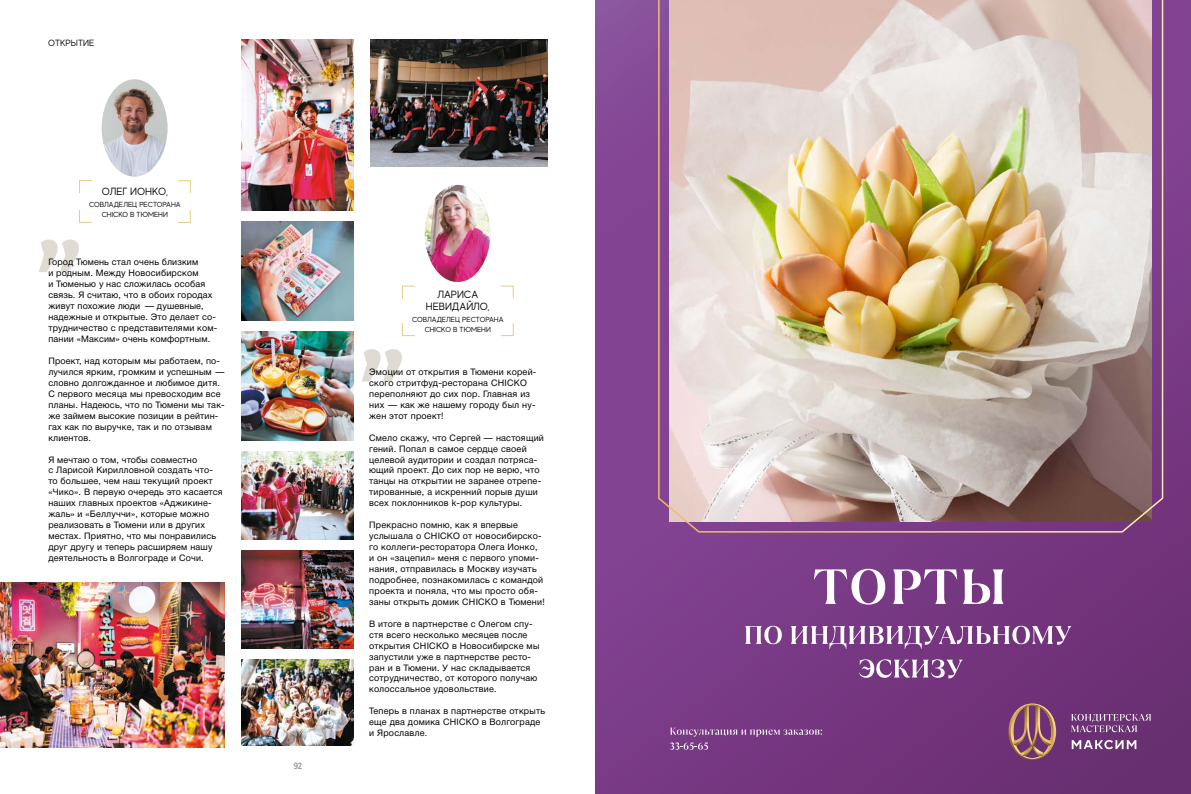
<style>
.page{position:relative;width:1191px;height:794px;background:#fff}
.page>*{position:absolute;margin:0;border:0;box-sizing:border-box;transform-origin:0 0}
.t1{font:10.5px/12.2px "MADE Evolve Sans";color:#000;text-align:center}
.t2{font:9px/10.9px "Helvetica Neue Cyr";letter-spacing:.02em;color:#000}
.t3{font:9px "MADE Evolve Sans";letter-spacing:.01em;color:#000}
.t4{font:500 9px "MADE Evolve Sans";color:#878787}
.t5{font:7.3px/10px "MADE Evolve Sans";color:#000;text-align:center}
</style>
<div class="page">
<svg style="left:39px;top:239px;width:40px;height:33px"></svg>
<img style="left:102px;top:79px;width:65px;height:97px">
<svg style="left:79px;top:180px;width:13px;height:13px"></svg>
<svg style="left:178px;top:180px;width:13px;height:13px"></svg>
<svg style="left:79px;top:210px;width:13px;height:13px"></svg>
<svg style="left:178px;top:210px;width:13px;height:13px"></svg>
<svg style="left:362px;top:349px;width:40px;height:32px"></svg>
<img style="left:425px;top:185px;width:65px;height:97px">
<svg style="left:401px;top:285px;width:14px;height:14px"></svg>
<svg style="left:501px;top:285px;width:13px;height:14px"></svg>
<svg style="left:401px;top:323px;width:14px;height:13px"></svg>
<svg style="left:500px;top:323px;width:14px;height:13px"></svg>
<img style="left:242px;top:40px;width:112px;height:171px">
<img style="left:242px;top:222px;width:112px;height:98px">
<img style="left:242px;top:331px;width:112px;height:109px">
<img style="left:0;top:583px;width:225px;height:164px">
<img style="left:371px;top:40px;width:176px;height:127px">
<img style="left:242px;top:451px;width:112px;height:88px">
<img style="left:242px;top:550px;width:112px;height:98px">
<img style="left:242px;top:659px;width:112px;height:87px">
<div style="left:595px;top:0;width:596px;height:794px;background:linear-gradient(to bottom,#894d9b,#73337d)"></div>
<svg style="left:814px;top:569px;width:71px;height:35px"></svg>
<svg style="left:893px;top:569px;width:64px;height:35px"></svg>
<svg style="left:963px;top:569px;width:40px;height:35px"></svg>
<svg style="left:745px;top:626px;width:37px;height:18px"></svg>
<svg style="left:791px;top:626px;width:280px;height:23px"></svg>
<svg style="left:859px;top:659px;width:103px;height:19px"></svg>
<svg style="left:1008px;top:703px;width:48px;height:56px"></svg>
<svg style="left:1071px;top:740px;width:65px;height:9px"></svg>
<svg style="left:1071px;top:714px;width:79px;height:18px"></svg>
<svg style="left:670px;top:727px;width:152px;height:9px"></svg>
<svg style="left:669px;top:742px;width:39px;height:7px"></svg>
<img style="left:658px;top:0;width:505px;height:532px">
<p class="t3" style="left:48px;top:38px;width:48px">ОТКРЫТИЕ</p>
<p class="t1" style="left:102px;top:185px;width:67px">ОЛЕГ ИОНКО,</p>
<p class="t5" style="left:89px;top:199px;width:93px">СОВЛАДЕЛЕЦ РЕСТОРАНА<br>CHICKO В ТЮМЕНИ</p>
<p class="t2" style="left:48px;top:257px;width:170px">Город Тюмень стал очень близким<br>и родным. Между Новосибирском<br>и Тюменью у нас сложилась особая связь. Я считаю, что в обоих городах живут похожие люди — душевные, надежные и открытые. Это делает со&shy;трудничество с представителями ком&shy;пании «Максим» очень комфортным.</p>
<p class="t2" style="left:48px;top:355px;width:178px">Проект, над которым мы работаем, по&shy;лучился ярким, громким и успешным — словно долгожданное и любимое дитя.<br>С первого месяца мы превосходим все планы. Надеюсь, что по Тюмени мы так&shy;же займем высокие позиции в рейтин&shy;гах как по выручке, так и по отзывам клиентов.</p>
<p class="t2" style="left:48px;top:454px;width:176px">Я мечтаю о том, чтобы совместно<br>с Ларисой Кирилловной создать что&shy;то большее, чем наш текущий проект «Чико». В первую очередь это касается наших главных проектов «Аджикине&shy;жаль» и «Беллуччи», которые можно реализовать в Тюмени или в других местах. Приятно, что мы понравились друг другу и теперь расширяем нашу деятельность в Волгограде и Сочи.</p>
<p class="t4" style="left:293px;top:760px;width:10px">92</p>
<p class="t1" style="left:426px;top:287px;width:65px">ЛАРИСА<br>НЕВИДАЙЛО,</p>
<p class="t5" style="left:412px;top:314px;width:93px">СОВЛАДЕЛЕЦ РЕСТОРАНА<br>CHICKO В ТЮМЕНИ</p>
<p class="t2" style="left:369px;top:366px;width:169px">Эмоции от открытия в Тюмени корей&shy;ского стритфуд-ресторана CHICKO переполняют до сих пор. Главная из них — как же нашему городу был ну&shy;жен этот проект!</p>
<p class="t2" style="left:369px;top:432px;width:176px">Смело скажу, что Сергей — настоящий гений. Попал в самое сердце своей целевой аудитории и создал потряса&shy;ющий проект. До сих пор не верю, что танцы на открытии не заранее отрепе&shy;тированные, а искренний порыв души всех поклонников k-pop культуры.</p>
<p class="t2" style="left:369px;top:519px;width:177px">Прекрасно помню, как я впервые услышала о CHICKO от новосибирско&shy;го коллеги-ресторатора Олега Ионко, и он «зацепил» меня с первого упоми&shy;нания, отправилась в Москву изучать подробнее, познакомилась с командой проекта и поняла, что мы просто обя&shy;заны открыть домик CHICKO в Тюмени!</p>
<p class="t2" style="left:369px;top:618px;width:172px">В итоге в партнерстве с Олегом спу&shy;стя всего несколько месяцев после открытия CHICKO в Новосибирске мы запустили уже в партнерстве ресто&shy;ран и в Тюмени. У нас складывается сотрудничество, от которого получаю колоссальное удовольствие.</p>
<p class="t2" style="left:369px;top:706px;width:177px">Теперь в планах в партнерстве открыть еще два домика CHICKO в Волгограде и Ярославле.</p>
</div>
